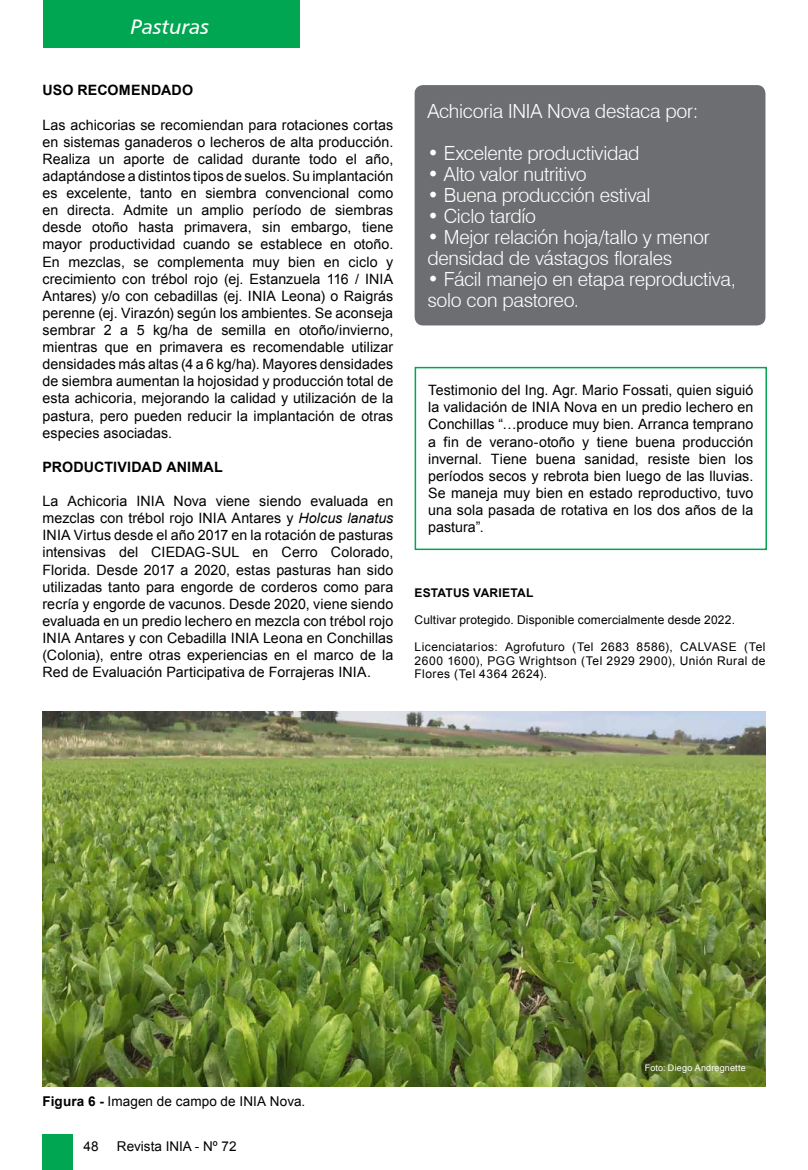
<style>
.page{position:relative;width:808px;height:1170px;background:#fff}
.page>*{position:absolute;margin:0;border:0;box-sizing:border-box;transform-origin:0 0}
.t1{font:21px "Humanist 777 BT Italic B";color:#fff}
.t2{font:300 19.5px/21px "Swiss 721 BT";letter-spacing:-.015em;color:#fff}
.t3{font:14.25px/17.1px "Arial";letter-spacing:.005em;color:#000;text-align:justify}
.t4{font:700 14.25px "Arial";color:#000}
.t5{font:13.5px "Arial";letter-spacing:.005em;color:#000}
.t6{font:12px/13.5px "Arial";letter-spacing:.015em;color:#000;text-align:justify}
.t7{font:700 12px "Arial";letter-spacing:.005em;color:#000}
.t8{font:9px "Arial";letter-spacing:.02em;color:#fff}
.s1{font-style:italic}
.s2{font-weight:700}
</style>
<div class="page">
<div style="left:43px;top:0;width:257px;height:47px;background:#00a651"></div>
<div style="left:43px;top:1134px;width:30px;height:35px;background:#00a651"></div>
<img style="left:43px;top:711px;width:722px;height:375px">
<div style="left:415px;top:85px;width:350px;height:240px;background:#6d6e71;border-radius:9px"></div>
<div style="left:415px;top:367px;width:352px;height:183px;border:2px solid #00a651"></div>
<hr style="left:807px;top:0;width:1px;height:446px;background:#fffac2">
<h1 class="t1" style="left:131px;top:13px;width:80px">Pasturas</h1>
<p class="t4" style="left:43px;top:81px;width:57px">USO RECOMENDADO</p>
<p class="t3" style="left:43px;top:116px;width:352px">Las achicorias se recomiendan para rotaciones cortas en sistemas ganaderos o lecheros de alta producción.<br>Realiza un aporte de calidad durante todo el año, adaptándose a distintos tipos de suelos. Su implantación es excelente, tanto en siembra convencional como en directa. Admite un amplio período de siembras desde otoño hasta primavera, sin embargo, tiene mayor productividad cuando se establece en otoño.<br>En mezclas, se complementa muy bien en ciclo y crecimiento con trébol rojo (ej. Estanzuela 116 / INIA Antares) y/o con cebadillas (ej. INIA Leona) o Raigrás perenne (ej. Virazón) según los ambientes. Se aconseja sembrar 2 a 5 kg/ha de semilla en otoño/invierno, mientras que en primavera es recomendable utilizar densidades más altas (4 a 6 kg/ha). Mayores densidades de siembra aumentan la hojosidad y producción total de esta achicoria, mejorando la calidad y utilización de la pastura, pero pueden reducir la implantación de otras especies asociadas.</p>
<p class="t4" style="left:43px;top:457px;width:20px">PRODUCTIVIDAD</p>
<p class="t4" style="left:166px;top:457px;width:11px">ANIMAL</p>
<p class="t3" style="left:43px;top:492px;width:352px">La Achicoria INIA Nova viene siendo evaluada en mezclas con trébol rojo INIA Antares y <span class="s1">Holcus lanatus </span>INIA Virtus desde el año 2017 en la rotación de pasturas intensivas del CIEDAG-SUL en Cerro Colorado, Florida. Desde 2017 a 2020, estas pasturas han sido utilizadas tanto para engorde de corderos como para recría y engorde de vacunos. Desde 2020, viene siendo evaluada en un predio lechero en mezcla con trébol rojo INIA Antares y con Cebadilla INIA Leona en Conchillas (Colonia), entre otras experiencias en el marco de la Red de Evaluación Participativa de Forrajeras INIA.</p>
<h2 class="t2" style="left:427px;top:100px;width:272px">Achicoria INIA Nova destaca por:</h2>
<h2 class="t2" style="left:427px;top:142px;width:214px">• Excelente productividad</h2>
<h2 class="t2" style="left:427px;top:163px;width:161px">• Alto valor nutritivo</h2>
<h2 class="t2" style="left:427px;top:184px;width:225px">• Buena producción estival</h2>
<h2 class="t2" style="left:427px;top:205px;width:110px">• Ciclo tardío</h2>
<h2 class="t2" style="left:427px;top:226px;width:284px">• Mejor relación hoja/tallo y menor densidad de vástagos florales</h2>
<h2 class="t2" style="left:427px;top:268px;width:310px">• Fácil manejo en etapa reproductiva, solo con pastoreo.</h2>
<p class="t3" style="left:428px;top:382px;width:327px">Testimonio del Ing. Agr. Mario Fossati, quien siguió la validación de INIA Nova en un predio lechero en Conchillas “…produce muy bien. Arranca temprano a fin de verano-otoño y tiene buena producción invernal. Tiene buena sanidad, resiste bien los períodos secos y rebrota bien luego de las lluvias.<br>Se maneja muy bien en estado reproductivo, tuvo una sola pasada de rotativa en los dos años de la pastura”.</p>
<p class="t7" style="left:415px;top:585px;width:67px">ESTATUS VARIETAL</p>
<p class="t6" style="left:415px;top:613px;width:322px">Cultivar protegido. Disponible comercialmente desde 2022.</p>
<p class="t6" style="left:415px;top:640px;width:352px">Licenciatarios: Agrofuturo (Tel 2683 8586), CALVASE (Tel 2600 1600), PGG Wrightson (Tel 2929 2900), Unión Rural de Flores (Tel 4364 2624).</p>
<p class="t5" style="left:43px;top:1092px;width:264px"><span class="s2">FIGURA 6 -</span> Imagen de campo de INIA Nova.</p>
<p class="t5" style="left:84px;top:1137px;width:17px">48</p>
<p class="t5" style="left:117px;top:1137px;width:121px">Revista INIA - Nº 72</p>
<p class="t8" style="left:645px;top:1061px;width:102px">Foto: Diego Andregnette</p>
</div>
